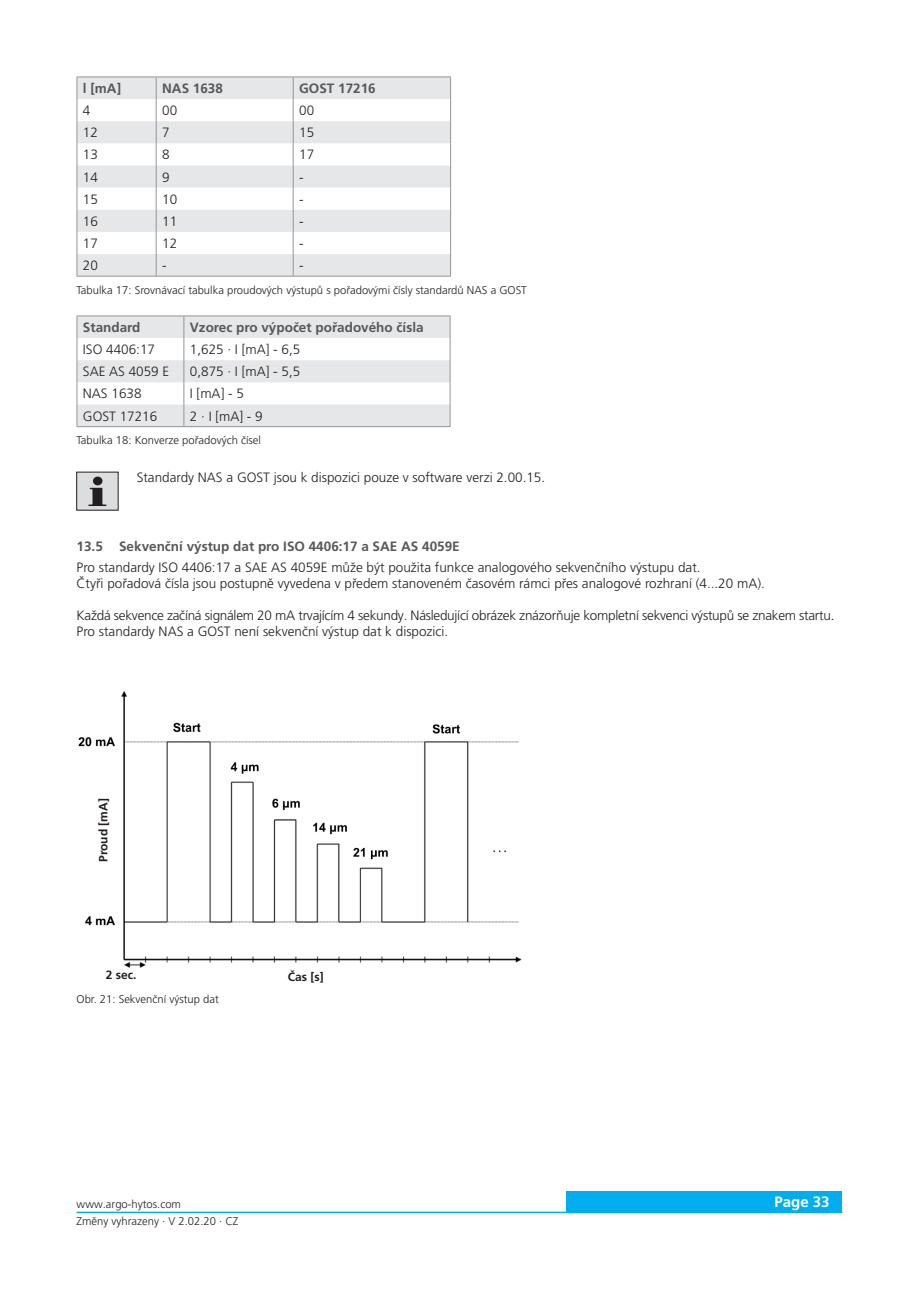
<style>
.page{position:relative;width:919px;height:1289px;background:#fff}
.page>*{position:absolute;margin:0;border:0;box-sizing:border-box;transform-origin:0 0}
.t1{font:700 15px "Frutiger LT Pro";color:#fff}
._06_Copytext{font:300 13.5px "Frutiger LT Pro";color:#231f20}
._06_Copytext-2{font:300 13.5px "Frutiger LT Pro";letter-spacing:-.02em;color:#231f20}
._05_Subline_Copytext{font:700 13.5px "Frutiger LT Pro";color:#57585a}
.Überschrift_3{font:700 13.5px "Frutiger LT Pro";color:#57585a}
._06_Copytext-3{font:700 12px "Frutiger LT Pro";color:#231f20}
._08_Legend{font:300 11.25px "Frutiger LT Pro";color:#231f20}
</style>
<div class="page">
<div style="left:566px;top:1191px;width:276px;height:21px;background:#00aeef"></div>
<hr style="left:77px;top:1211px;width:765px;height:2px;background:#00aeef">
<svg style="left:78px;top:78px;width:372px;height:198px;fill:#e6e7e9"></svg>
<hr style="left:77px;top:77px;width:79px;height:1px;background:#939598">
<hr style="left:156px;top:77px;width:137px;height:1px;background:#939598">
<hr style="left:293px;top:77px;width:158px;height:1px;background:#939598">
<svg style="left:77px;top:77px;width:1px;height:199px"></svg>
<svg style="left:156px;top:77px;width:1px;height:199px"></svg>
<svg style="left:293px;top:77px;width:1px;height:199px"></svg>
<svg style="left:450px;top:77px;width:1px;height:199px"></svg>
<hr style="left:77px;top:276px;width:79px;height:1px;background:#939598">
<hr style="left:156px;top:276px;width:137px;height:1px;background:#939598">
<hr style="left:293px;top:276px;width:158px;height:1px;background:#939598">
<hr style="left:77px;top:315px;width:107px;height:1px;background:#939598">
<hr style="left:184px;top:315px;width:266px;height:1px;background:#939598">
<svg style="left:77px;top:316px;width:373px;height:110px"></svg>
<hr style="left:77px;top:426px;width:107px;height:1px;background:#939598">
<hr style="left:184px;top:426px;width:266px;height:1px;background:#939598">
<img style="left:78px;top:691px;width:444px;height:277px">
<div style="left:77px;top:472px;width:41px;height:38px;background:#dcdddf"></div>
<div style="left:93px;top:476px;width:9px;height:9px;background:#231f20;border-radius:50%"></div>
<svg style="left:88px;top:488px;width:18px;height:18px"></svg>
<div style="left:272px;top:967px;width:65px;height:27px;background:#fff"></div>
<div style="left:99px;top:796px;width:18px;height:66px;background:#fff"></div>
<p class="_05_Subline_Copytext" style="left:83px;top:80px;width:40px">l [mA]</p>
<p class="_05_Subline_Copytext" style="left:162px;top:80px;width:62px">NAS 1638</p>
<p class="_05_Subline_Copytext" style="left:299px;top:80px;width:78px">GOST 17216</p>
<p class="_06_Copytext" style="left:83px;top:103px;width:9px">4</p>
<p class="_06_Copytext" style="left:162px;top:103px;width:17px">00</p>
<p class="_06_Copytext" style="left:299px;top:103px;width:17px">00</p>
<p class="_06_Copytext" style="left:83px;top:125px;width:17px">12</p>
<p class="_06_Copytext" style="left:162px;top:125px;width:9px">7</p>
<p class="_06_Copytext" style="left:299px;top:125px;width:17px">15</p>
<p class="_06_Copytext" style="left:83px;top:147px;width:17px">13</p>
<p class="_06_Copytext" style="left:162px;top:147px;width:9px">8</p>
<p class="_06_Copytext" style="left:299px;top:147px;width:17px">17</p>
<p class="_06_Copytext" style="left:83px;top:169px;width:17px">14</p>
<p class="_06_Copytext" style="left:162px;top:169px;width:9px">9</p>
<p class="_06_Copytext" style="left:299px;top:169px;width:6px">-</p>
<p class="_06_Copytext" style="left:83px;top:191px;width:17px">15</p>
<p class="_06_Copytext" style="left:162px;top:191px;width:17px">10</p>
<p class="_06_Copytext" style="left:299px;top:191px;width:6px">-</p>
<p class="_06_Copytext" style="left:83px;top:213px;width:17px">16</p>
<p class="_06_Copytext" style="left:162px;top:213px;width:17px">11</p>
<p class="_06_Copytext" style="left:299px;top:213px;width:6px">-</p>
<p class="_06_Copytext" style="left:83px;top:235px;width:17px">17</p>
<p class="_06_Copytext" style="left:162px;top:235px;width:17px">12</p>
<p class="_06_Copytext" style="left:299px;top:235px;width:6px">-</p>
<p class="_06_Copytext" style="left:83px;top:258px;width:17px">20</p>
<p class="_06_Copytext" style="left:162px;top:258px;width:6px">-</p>
<p class="_06_Copytext" style="left:299px;top:258px;width:6px">-</p>
<p class="_08_Legend" style="left:77px;top:283px;width:452px">Tabulka 17: Srovnávací tabulka proudových výstupů s pořadovými čísly standardů NAS a GOST</p>
<p class="_05_Subline_Copytext" style="left:83px;top:319px;width:59px">Standard</p>
<p class="_05_Subline_Copytext" style="left:190px;top:319px;width:235px">Vzorec pro výpočet pořadového čísla</p>
<p class="_06_Copytext" style="left:83px;top:342px;width:74px">ISO 4406:17</p>
<p class="_06_Copytext" style="left:190px;top:342px;width:112px">1,625 · I [mA] - 6,5</p>
<p class="_06_Copytext" style="left:83px;top:364px;width:88px">SAE AS 4059 E</p>
<p class="_06_Copytext" style="left:190px;top:364px;width:112px">0,875 · I [mA] - 5,5</p>
<p class="_06_Copytext" style="left:83px;top:386px;width:60px">NAS 1638</p>
<p class="_06_Copytext" style="left:190px;top:386px;width:56px">I [mA] - 5</p>
<p class="_06_Copytext" style="left:83px;top:408px;width:76px">GOST 17216</p>
<p class="_06_Copytext" style="left:190px;top:408px;width:74px">2 · I [mA] - 9</p>
<p class="_08_Legend" style="left:77px;top:433px;width:186px">Tabulka 18: Konverze pořadových čísel</p>
<p class="_06_Copytext" style="left:137px;top:469px;width:410px">Standardy NAS a GOST jsou k dispozici pouze v software verzi 2.00.15.</p>
<p class="Überschrift_3" style="left:77px;top:538px;width:384px">13.5 Sekvenční výstup dat pro ISO 4406:17 a SAE AS 4059E</p>
<p class="_06_Copytext" style="left:77px;top:559px;width:625px">Pro standardy ISO 4406:17 a SAE AS 4059E může být použita funkce analogového sekvenčního výstupu dat.</p>
<p class="_06_Copytext" style="left:77px;top:575px;width:689px">Čtyři pořadová čísla jsou postupně vyvedena v předem stanoveném časovém rámci přes analogové rozhraní (4...20 mA).</p>
<p class="_06_Copytext-2" style="left:77px;top:607px;width:759px">Každá sekvence začíná signálem 20 mA trvajícím 4 sekundy. Následující obrázek znázorňuje kompletní sekvenci výstupů se znakem startu.</p>
<p class="_06_Copytext" style="left:77px;top:624px;width:373px">Pro standardy NAS a GOST není sekvenční výstup dat k dispozici.</p>
<p class="_06_Copytext-3" style="left:96px;top:862px;width:65px;rotate:-90deg">Proud [mA]</p>
<p class="_06_Copytext-3" style="left:106px;top:968px;width:32px">2 sec.</p>
<p class="_06_Copytext-3" style="left:288px;top:969px;width:37px">Čas [s]</p>
<p class="_08_Legend" style="left:77px;top:992px;width:144px">Obr. 21: Sekvenční výstup dat</p>
<p class="_08_Legend" style="left:77px;top:1197px;width:106px">www.argo-hytos.com</p>
<p class="t1" style="left:774px;top:1193px;width:57px">Page 33</p>
<p class="_08_Legend" style="left:77px;top:1214px;width:163px">Změny vyhrazeny · V 2.02.20 · CZ</p>
</div>
